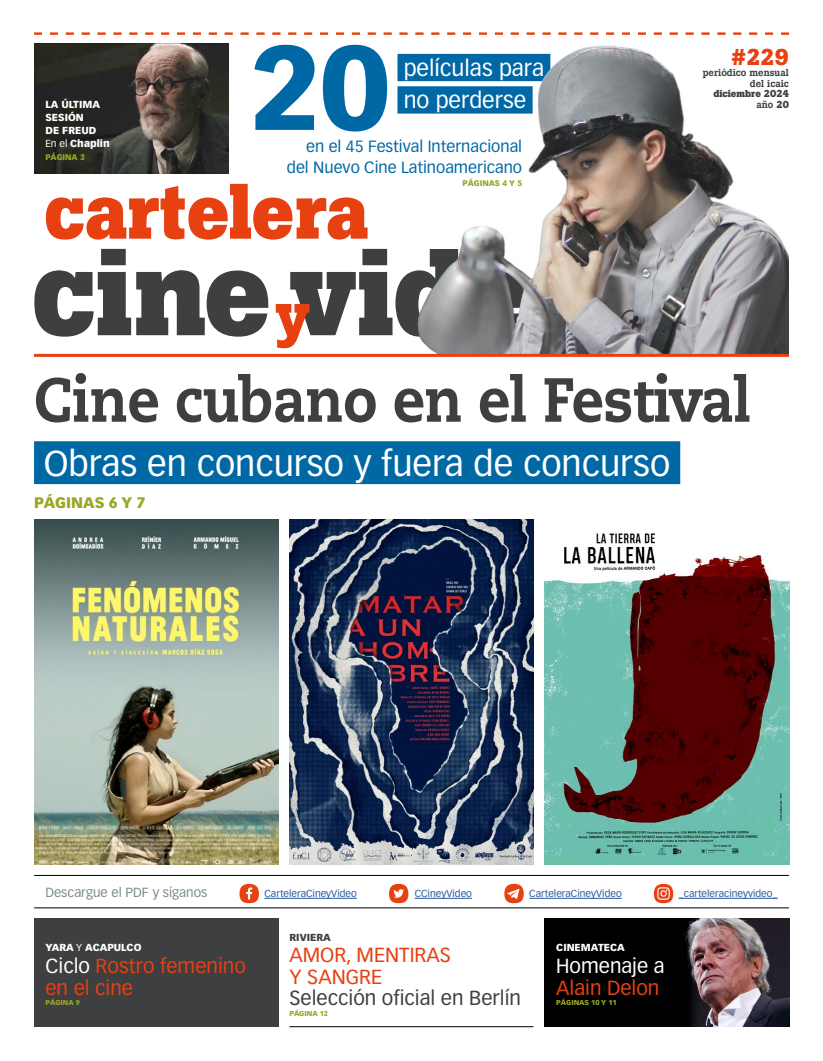
<style>
.page{position:relative;width:823px;height:1061px;background:#fff}
.page>*{position:absolute;margin:0;border:0;box-sizing:border-box;transform-origin:0 0}
.t1{font:700 122px "Boton";letter-spacing:-.01em;color:#3d3f41}
.t2{font:900 116.7px "Vectora LH";color:#0068a5}
.t3{font:700 77.6px "Boton";letter-spacing:-.005em;color:#e74011}
.t4{font:800 62.1px "Caecilia";letter-spacing:-.01em;color:#3d3f41;scale:.9 1}
.t5{font:35.2px "Vectora LH";color:#fff}
.t6{font:700 22.7px "Boton";color:#e74011}
.t7{font:22.4px/32.4px "Vectora LH";color:#fff}
.t8{font:20px/21.6px "Vectora LH";color:#e74011}
.t9{font:20px "Vectora LH";color:#3d3f41}
.t10{font:20px "Vectora LH";color:#fff}
.t11{font:16px/21.6px "Vectora LH";color:#0068a5;text-align:right}
.t12{font:900 15px "Vectora LH";color:#99a723}
.t13{font:13px "Vectora LH";color:#7a8b8e}
.t14{font:10px "Vectora LH";color:#275b9b}
.t15{font:900 10px/13px "Vectora LH";color:#fff}
.t16{font:500 10px/10.8px "Boton";color:#3d3f41;text-align:right}
.t17{font:700 10px/10.8px "Boton";color:#3d3f41;text-align:right}
.t18{font:900 10px "Vectora LH";color:#3d3f41}
.t19{font:900 8px "Vectora LH";color:#99a723}
.t20{font:900 7px "Vectora LH";color:#99a723}
.s1{font-weight:400}
.s2{font-size:60px;color:#e74011}
.s3{font-weight:500}
.s4{color:#fff}
</style>
<div class="page">
<img style="left:407px;top:45px;width:381px;height:309px">
<img style="left:544px;top:918px;width:244px;height:108px">
<div style="left:34px;top:918px;width:244px;height:108px;background:#3d3f41"></div>
<svg style="left:34px;top:33px;width:754px;height:2px"></svg>
<hr style="left:34px;top:907px;width:754px;height:1px;background:#000">
<hr style="left:529px;top:897px;width:92px;height:1px;background:#275b9b">
<svg style="left:504px;top:883px;width:19px;height:19px"></svg>
<hr style="left:414px;top:897px;width:57px;height:1px;background:#275b9b">
<svg style="left:389px;top:883px;width:19px;height:19px"></svg>
<hr style="left:264px;top:897px;width:93px;height:1px;background:#275b9b">
<svg style="left:239px;top:883px;width:20px;height:19px"></svg>
<hr style="left:289px;top:1026px;width:244px;height:1px;background:#000">
<hr style="left:34px;top:354px;width:754px;height:3px;background:#e74011">
<hr style="left:678px;top:897px;width:99px;height:1px;background:#275b9b">
<svg style="left:653px;top:883px;width:19px;height:19px"></svg>
<svg style="left:657px;top:887px;width:12px;height:12px"></svg>
<hr style="left:34px;top:875px;width:754px;height:1px;background:#000">
<div style="left:397px;top:54px;width:153px;height:27px;background:#0068a5"></div>
<div style="left:397px;top:86px;width:135px;height:28px;background:#0068a5"></div>
<div style="left:34px;top:441px;width:645px;height:43px;background:#0068a5"></div>
<img style="left:34px;top:519px;width:244px;height:345px">
<img style="left:544px;top:533px;width:244px;height:331px">
<img style="left:289px;top:519px;width:244px;height:345px">
<img style="left:416px;top:46px;width:354px;height:304px">
<img style="left:34px;top:43px;width:194px;height:130px">
<h2 class="t2" style="left:251px;top:15px;width:140px">20</h2>
<h3 class="t11" style="left:287px;top:135px;width:237px">en el 45 Festival Internacional del Nuevo Cine Latinoamericano</h3>
<p class="t19" style="left:462px;top:178px;width:61px">PÁGINAS 4 Y 5</p>
<h3 class="t7" style="left:403px;top:52px;width:142px">películas para no perderse</h3>
<p class="t15" style="left:45px;top:98px;width:66px">LA ÚLTIMA<br>SESIÓN<br>DE FREUD<br><span class="s1">En el</span> Chaplin</p>
<p class="t19" style="left:45px;top:152px;width:41px">PÁGINA 3</p>
<h3 class="t3" style="left:44px;top:165px;width:326px">cartelera</h3>
<h1 class="t1" style="left:31px;top:220px;width:570px">cine<span class="s2">y</span>video</h1>
<h3 class="t6" style="left:730px;top:44px;width:59px">#229</h3>
<p class="t16" style="left:702px;top:67px;width:88px">periódico mensual del icaic</p>
<p class="t17" style="left:713px;top:89px;width:77px">diciembre 2024 <span class="s3">año</span> 20</p>
<h3 class="t4" style="left:34px;top:361px;width:797px">Cine cubano en el Festival</h3>
<h3 class="t5" style="left:44px;top:442px;width:627px">Obras en concurso y fuera de concurso</h3>
<h3 class="t12" style="left:34px;top:493px;width:113px">PÁGINAS 6 Y 7</h3>
<h3 class="t13" style="left:45px;top:884px;width:163px">Descargue el PDF y síganos</h3>
<p class="t14" style="left:264px;top:887px;width:94px">CarteleraCineyVideo</p>
<p class="t14" style="left:414px;top:887px;width:59px">CCineyVideo</p>
<p class="t14" style="left:529px;top:887px;width:94px">CarteleraCineyVideo</p>
<p class="t15" style="left:45px;top:940px;width:97px">YARA <span class="s1">Y</span> ACAPULCO</p>
<h3 class="t8" style="left:45px;top:954px;width:202px"><span class="s4">Ciclo</span> Rostro femenino en el cine</h3>
<p class="t20" style="left:45px;top:998px;width:36px">PÁGINA 9</p>
<p class="t18" style="left:289px;top:930px;width:43px">RIVIERA</p>
<h3 class="t8" style="left:289px;top:944px;width:163px">AMOR, MENTIRAS<br>Y SANGRE</h3>
<h3 class="t9" style="left:289px;top:986px;width:233px">Selección oficial en Berlín</h3>
<p class="t20" style="left:289px;top:1009px;width:40px">PÁGINA 12</p>
<p class="t15" style="left:556px;top:940px;width:70px">CINEMATECA</p>
<h3 class="t10" style="left:556px;top:953px;width:110px">Homenaje a</h3>
<h3 class="t8" style="left:556px;top:976px;width:105px">Alain Delon</h3>
<p class="t20" style="left:556px;top:998px;width:62px">PÁGINAS 10 Y 11</p>
<p class="t14" style="left:678px;top:887px;width:100px">_carteleracineyvideo_</p>
</div>
